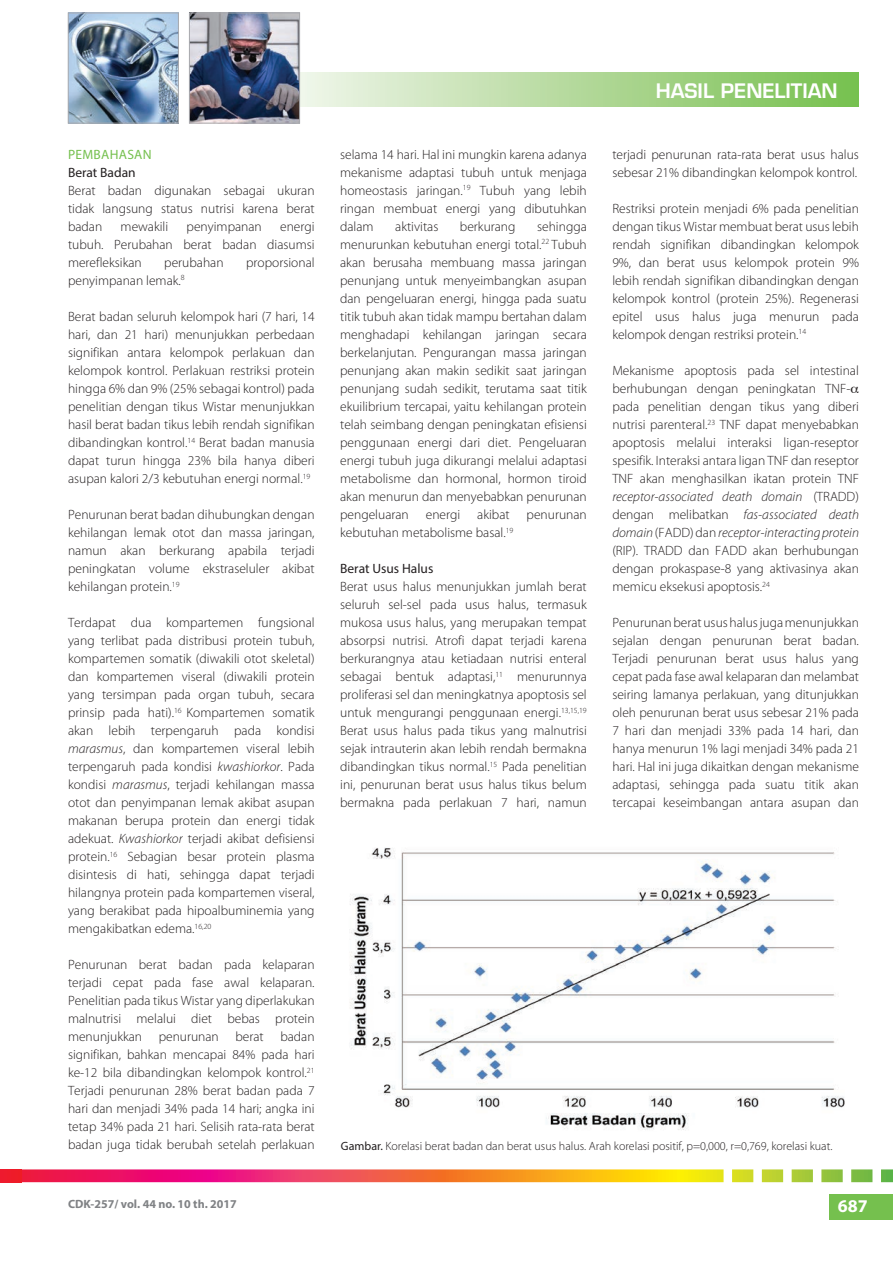
<style>
.page{position:relative;width:893px;height:1263px;background:#fff}
.page>*{position:absolute;margin:0;border:0;box-sizing:border-box;transform-origin:0 0}
.t1{font:600 19.5px "Eurostile LT Std";color:#fff}
.t2{font:700 18px "Myriad Pro";color:#fff}
.t3{font:300 13.5px/18px "Myriad Pro";color:#231f20;text-align:justify}
.t4{font:13.5px "Myriad Pro";color:#231f20}
.t5{font:13.5px "Myriad Pro";letter-spacing:.02em;color:#75c04e}
.t6{font:300 12px "Myriad Pro";color:#231f20}
.t7{font:700 12px "Myriad Pro";color:#808285}
.s1{font-style:italic}
.s2{font-weight:400}
</style>
<div class="page">
<div style="left:241px;top:72px;width:618px;height:35px;background:linear-gradient(to right,#fcfaf9,#77bf4e)"></div>
<img style="left:70px;top:15px;width:107px;height:106px">
<div style="left:68px;top:13px;width:111px;height:110px;border:1px solid #a8a9ad"></div>
<img style="left:191px;top:15px;width:107px;height:106px">
<div style="left:189px;top:13px;width:111px;height:110px;border:1px solid #a8a9ad"></div>
<div style="left:829px;top:1194px;width:64px;height:26px;background:#75c04e"></div>
<svg style="left:21px;top:1169px;width:872px;height:13px;background:#e87f51"></svg>
<div style="left:0;top:1169px;width:21px;height:13px;background:#ee1b2b"></div>
<img style="left:350px;top:848px;width:495px;height:282px">
<p class="t5" style="left:68px;top:146px;width:85px">PEMBAHASAN</p>
<p class="t4" style="left:68px;top:164px;width:69px">Berat Badan</p>
<p class="t3" style="left:68px;top:182px;width:248px">Berat badan digunakan sebagai ukuran tidak langsung status nutrisi karena berat badan</p>
<p class="t3" style="left:121px;top:218px;width:49px">mewakili</p>
<p class="t3" style="left:187px;top:218px;width:77px">penyimpanan</p>
<p class="t3" style="left:68px;top:218px;width:248px;text-indent:212px">energi tubuh. Perubahan berat badan diasumsi merefleksikan</p>
<p class="t3" style="left:164px;top:254px;width:61px">perubahan</p>
<p class="t3" style="left:246px;top:254px;width:70px">proporsional</p>
<p class="t3" style="left:68px;top:272px;width:118px">penyimpanan lemak.<sup>8</sup></p>
<p class="t3" style="left:68px;top:308px;width:248px">Berat badan seluruh kelompok hari (7 hari, 14 hari, dan 21 hari) menunjukkan perbedaan signifikan antara kelompok perlakuan dan kelompok kontrol. Perlakuan restriksi protein hingga 6% dan 9% (25% sebagai kontrol) pada penelitian dengan tikus Wistar menunjukkan hasil berat badan tikus lebih rendah signifikan dibandingkan kontrol.<sup>14</sup> Berat badan manusia dapat turun hingga 23% bila hanya diberi asupan kalori 2/3 kebutuhan energi normal.<sup>19</sup></p>
<p class="t3" style="left:68px;top:506px;width:248px">Penurunan berat badan dihubungkan dengan kehilangan lemak otot dan massa jaringan, namun akan berkurang apabila terjadi peningkatan volume ekstraseluler akibat kehilangan protein.<sup>19</sup></p>
<p class="t3" style="left:68px;top:614px;width:248px">Terdapat dua kompartemen fungsional yang terlibat pada distribusi protein tubuh, kompartemen somatik (diwakili otot skeletal) dan kompartemen viseral (diwakili protein yang tersimpan pada organ tubuh, secara prinsip pada hati).<sup>16</sup> Kompartemen somatik akan lebih terpengaruh pada kondisi <span class="s1">marasmus</span>, dan kompartemen viseral lebih terpengaruh pada kondisi <span class="s1">kwashiorkor</span>. Pada kondisi <span class="s1">marasmus</span>, terjadi kehilangan massa otot dan penyimpanan lemak akibat asupan makanan berupa protein dan energi tidak adekuat. <span class="s1">Kwashiorkor</span> terjadi akibat defisiensi protein.<sup>16</sup> Sebagian besar protein plasma disintesis di hati, sehingga dapat terjadi hilangnya protein pada kompartemen viseral, yang berakibat pada hipoalbuminemia yang mengakibatkan edema.<sup>16,20</sup></p>
<p class="t3" style="left:68px;top:956px;width:248px">Penurunan berat badan pada kelaparan terjadi cepat pada fase awal kelaparan.<br>Penelitian pada tikus Wistar yang diperlakukan malnutrisi melalui diet bebas protein menunjukkan penurunan berat badan signifikan, bahkan mencapai 84% pada hari ke-12 bila dibandingkan kelompok kontrol.<sup>21<br></sup>Terjadi penurunan 28% berat badan pada 7 hari dan menjadi 34% pada 14 hari; angka ini tetap 34% pada 21 hari. Selisih rata-rata berat badan juga tidak berubah setelah perlakuan</p>
<p class="t3" style="left:340px;top:146px;width:248px">selama 14 hari. Hal ini mungkin karena adanya mekanisme adaptasi tubuh untuk menjaga homeostasis jaringan.<sup>19</sup> Tubuh yang lebih ringan membuat energi yang dibutuhkan dalam</p>
<p class="t3" style="left:340px;top:218px;width:248px;text-indent:197px">sehingga menurunkan kebutuhan energi total.<sup>22</sup> Tubuh akan berusaha membuang massa jaringan penunjang untuk menyeimbangkan asupan dan pengeluaran energi, hingga pada suatu titik tubuh akan tidak mampu bertahan dalam menghadapi kehilangan jaringan secara berkelanjutan. Pengurangan massa jaringan penunjang akan makin sedikit saat jaringan penunjang sudah sedikit, terutama saat titik ekuilibrium tercapai, yaitu kehilangan protein telah seimbang dengan peningkatan efisiensi penggunaan energi dari diet. Pengeluaran energi tubuh juga dikurangi melalui adaptasi metabolisme dan hormonal, hormon tiroid akan menurun dan menyebabkan penurunan pengeluaran</p>
<p class="t3" style="left:395px;top:218px;width:45px">aktivitas</p>
<p class="t3" style="left:460px;top:218px;width:57px">berkurang</p>
<p class="t3" style="left:426px;top:506px;width:36px">energi</p>
<p class="t3" style="left:477px;top:506px;width:34px">akibat</p>
<p class="t3" style="left:527px;top:506px;width:62px">penurunan</p>
<p class="t3" style="left:340px;top:524px;width:175px">kebutuhan metabolisme basal.<sup>19</sup></p>
<p class="t4" style="left:340px;top:560px;width:95px">Berat Usus Halus</p>
<p class="t3" style="left:340px;top:578px;width:248px">Berat usus halus menunjukkan jumlah berat seluruh sel-sel pada usus halus, termasuk mukosa usus halus, yang merupakan tempat absorpsi nutrisi. Atrofi dapat terjadi karena berkurangnya atau ketiadaan nutrisi enteral sebagai bentuk adaptasi,<sup>11</sup> menurunnya proliferasi sel dan meningkatnya apoptosis sel untuk mengurangi penggunaan energi.<sup>13,15,19<br></sup>Berat usus halus pada tikus yang malnutrisi sejak intrauterin akan lebih rendah bermakna dibandingkan tikus normal.<sup>15</sup> Pada penelitian ini, penurunan berat usus halus tikus belum bermakna pada perlakuan 7 hari, namun</p>
<h1 class="t1" style="left:656px;top:79px;width:184px">HASIL PENELITIAN</h1>
<p class="t3" style="left:612px;top:146px;width:248px">terjadi penurunan rata-rata berat usus halus sebesar 21% dibandingkan kelompok kontrol.</p>
<p class="t3" style="left:612px;top:200px;width:248px">Restriksi protein menjadi 6% pada penelitian dengan tikus Wistar membuat berat usus lebih rendah signifikan dibandingkan kelompok 9%, dan berat usus kelompok protein 9% lebih rendah signifikan dibandingkan dengan kelompok kontrol (protein 25%). Regenerasi epitel usus halus juga menurun pada kelompok dengan restriksi protein.<sup>14</sup></p>
<p class="t3" style="left:612px;top:362px;width:248px;text-align:left">Mekanisme apoptosis pada sel intestinal berhubungan dengan peningkatan TNF&shy;pada penelitian dengan tikus yang diberi nutrisi parenteral.<sup>23</sup> TNF dapat menyebabkan apoptosis melalui interaksi ligan-reseptor spesifik. Interaksi antara ligan TNF dan reseptor TNF akan menghasilkan ikatan protein TNF <span class="s1">receptor-associated death domain</span> (TRADD) dengan melibatkan <span class="s1">fas-associated death domain</span> (FADD) dan <span class="s1">receptor-interacting protein </span>(RIP). TRADD dan FADD akan berhubungan dengan prokaspase-8 yang aktivasinya akan memicu eksekusi apoptosis.<sup>24</sup></p>
<p class="t3" style="left:612px;top:614px;width:248px">Penurunan berat usus halus juga menunjukkan sejalan dengan penurunan berat badan.<br>Terjadi penurunan berat usus halus yang cepat pada fase awal kelaparan dan melambat seiring lamanya perlakuan, yang ditunjukkan oleh penurunan berat usus sebesar 21% pada 7 hari dan menjadi 33% pada 14 hari, dan hanya menurun 1% lagi menjadi 34% pada 21 hari. Hal ini juga dikaitkan dengan mekanisme adaptasi, sehingga pada suatu titik akan tercapai keseimbangan antara asupan dan</p>
<p class="t6" style="left:341px;top:1140px;width:493px"><span class="s2">Gambar.</span> Korelasi berat badan dan berat usus halus. Arah korelasi positif, p=0,000, r=0,769, korelasi kuat.</p>
<p class="t7" style="left:68px;top:1196px;width:170px">CDK-257/ vol. 44 no. 10 th. 2017</p>
<h2 class="t2" style="left:838px;top:1194px;width:31px">687</h2>
</div>
